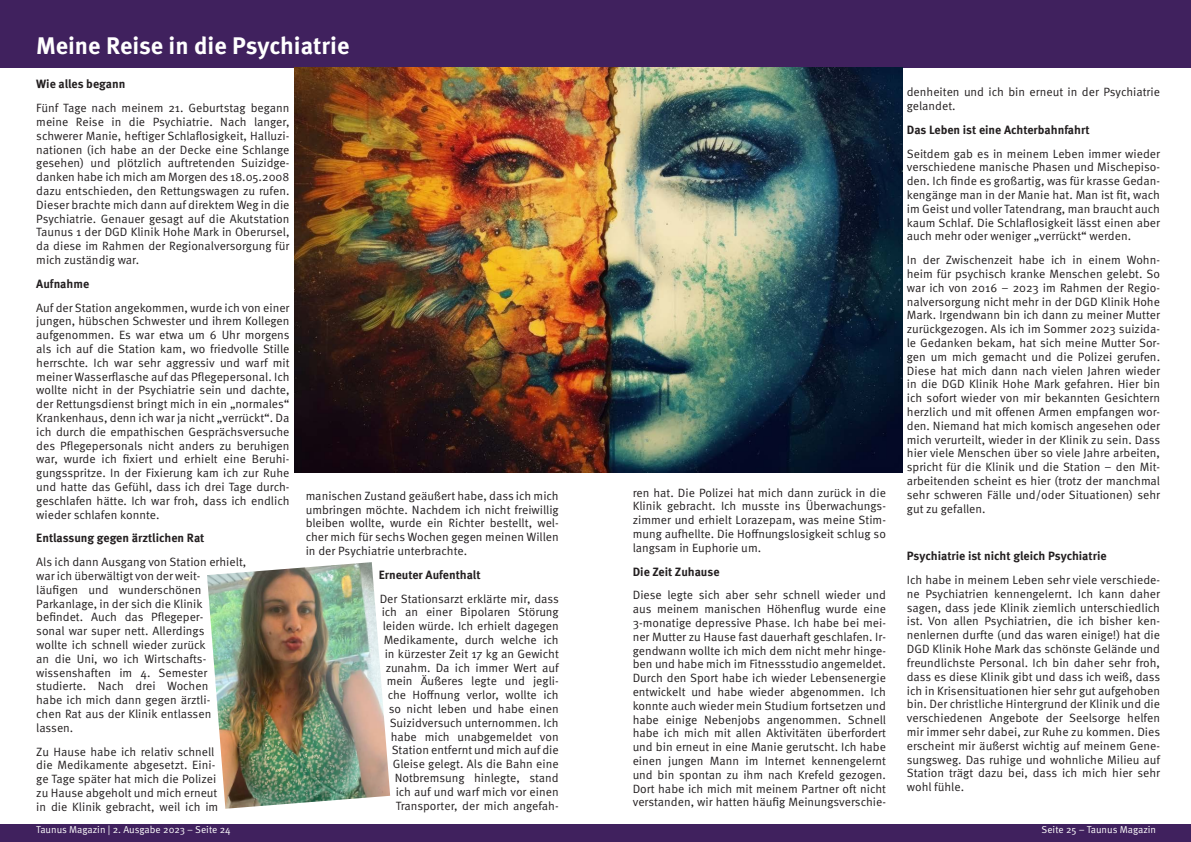
<style>
.page{position:relative;width:1191px;height:842px;background:#fff}
.page>*{position:absolute;margin:0;border:0;box-sizing:border-box;transform-origin:0 0}
.t1{font:700 24px "Meta Pro";color:#fff}
.t2{font:12px/13.8px "Meta Pro";color:#231f20;text-align:justify}
.t3{font:700 12px "Meta Pro";color:#231f20}
.t4{font:10px "Meta Pro";color:#fff}
</style>
<div class="page">
<div style="left:0;top:824px;width:1191px;height:18px;background:#40215e"></div>
<div style="left:0;top:0;width:1191px;height:68px;background:#40215e"></div>
<img style="left:295px;top:68px;width:607px;height:405px">
<img style="left:207px;top:562px;width:183px;height:247px">
<p class="t1" style="left:36px;top:31px;width:315px">Meine Reise in die Psychiatrie</p>
<p class="t3" style="left:36px;top:77px;width:91px">Wie alles begann</p>
<p class="t2" style="left:36px;top:101px;width:255px">Fünf Tage nach meinem 21. Geburtstag begann meine Reise in die Psychiatrie. Nach langer, schwerer Manie, heftiger Schlaflosigkeit, Halluzi&shy;nationen (ich habe an der Decke eine Schlange gesehen) und plötzlich auftretenden Suizidge&shy;danken habe ich mich am Morgen des 18.05.2008 dazu entschieden, den Rettungswagen zu rufen.<br>Dieser brachte mich dann auf direktem Weg in die Psychiatrie. Genauer gesagt auf die Akutstation Taunus 1 der DGD Klinik Hohe Mark in Oberursel, da diese im Rahmen der Regionalversorgung für mich zuständig war.</p>
<p class="t3" style="left:36px;top:276px;width:54px">Aufnahme</p>
<p class="t2" style="left:36px;top:301px;width:255px">Auf der Station angekommen, wurde ich von einer jungen, hübschen Schwester und ihrem Kollegen aufgenommen. Es war etwa um 6 Uhr morgens als ich auf die Station kam, wo friedvolle Stille herrschte. Ich war sehr aggressiv und warf mit meiner Wasserflasche auf das Pflegepersonal. Ich wollte nicht in der Psychiatrie sein und dachte, der Rettungsdienst bringt mich in ein „normales“ Krankenhaus, denn ich war ja nicht „verrückt“. Da ich durch die empathischen Gesprächsversuche des Pflegepersonals nicht anders zu beruhigen war, wurde ich fixiert und erhielt eine Beruhi&shy;gungsspritze. In der Fixierung kam ich zur Ruhe und hatte das Gefühl, dass ich drei Tage durch&shy;geschlafen hätte. Ich war froh, dass ich endlich wieder schlafen konnte.</p>
<p class="t3" style="left:36px;top:531px;width:170px">Entlassung gegen ärztlichen Rat</p>
<p class="t2" style="left:36px;top:555px;width:211px;text-align:left">Als ich dann Ausgang von Station erhielt, war ich überwältigt von der weit-<br>läufigen und wunderschönen<br>Parkanlage, in der sich die Klinik befindet. Auch das Pflegeper-<br>sonal war super nett. Allerdings<br>wollte ich schnell wieder zurück<br>an die Uni, wo ich Wirtschafts&shy;wissenshaften im 4. Semester studierte. Nach drei Wochen<br>habe ich mich dann gegen ärztli-<br>chen Rat aus der Klinik entlassen lassen.</p>
<p class="t2" style="left:36px;top:745px;width:184px;text-align:left">Zu Hause habe ich relativ schnell die Medikamente abgesetzt. Eini&shy;ge Tage später hat mich die Polizei zu Hause abgeholt und mich erneut in die Klinik gebracht, weil ich im</p>
<p class="t2" style="left:306px;top:489px;width:255px">manischen Zustand geäußert habe, dass ich mich umbringen möchte. Nachdem ich nicht freiwillig bleiben wollte, wurde ein Richter bestellt, wel&shy;cher mich für sechs Wochen gegen meinen Willen in der Psychiatrie unterbrachte.</p>
<p class="t3" style="left:379px;top:567px;width:103px">Erneuter Aufenthalt</p>
<p class="t2" style="left:380px;top:592px;width:181px;text-align:right">Der Stationsarzt erklärte mir, dass ich an einer Bipolaren Störung leiden würde. Ich erhielt dagegen<br>Medikamente, durch welche ich in kürzester Zeit 17 kg an Gewicht zunahm. Da ich immer Wert auf mein Äußeres legte und jegli&shy;che Hoffnung verlor, wollte ich so nicht leben und habe einen<br>Suizidversuch unternommen. Ich habe mich unabgemeldet von<br>Station entfernt und mich auf die<br>Gleise gelegt. Als die Bahn eine<br>Notbremsung hinlegte, stand ich auf und warf mich vor einen<br>Transporter, der mich angefah-</p>
<p class="t2" style="left:633px;top:486px;width:255px">ren hat. Die Polizei hat mich dann zurück in die Klinik gebracht. Ich musste ins Überwachungs&shy;zimmer und erhielt Lorazepam, was meine Stim&shy;mung aufhellte. Die Hoffnungslosigkeit schlug so langsam in Euphorie um.</p>
<p class="t3" style="left:633px;top:564px;width:88px">Die Zeit Zuhause</p>
<p class="t2" style="left:632px;top:588px;width:255px">Diese legte sich aber sehr schnell wieder und aus meinem manischen Höhenflug wurde eine 3-monatige depressive Phase. Ich habe bei mei&shy;ner Mutter zu Hause fast dauerhaft geschlafen. Ir&shy;gendwann wollte ich mich dem nicht mehr hinge&shy;ben und habe mich im Fitnessstudio angemeldet.<br>Durch den Sport habe ich wieder Lebensenergie entwickelt und habe wieder abgenommen. Ich konnte auch wieder mein Studium fortsetzen und habe einige Nebenjobs angenommen. Schnell habe ich mich mit allen Aktivitäten überfordert und bin erneut in eine Manie gerutscht. Ich habe einen jungen Mann im Internet kennengelernt und bin spontan zu ihm nach Krefeld gezogen.<br>Dort habe ich mich mit meinem Partner oft nicht verstanden, wir hatten häufig Meinungsverschie-</p>
<p class="t2" style="left:906px;top:85px;width:255px">denheiten und ich bin erneut in der Psychiatrie gelandet.</p>
<p class="t3" style="left:906px;top:122px;width:184px">Das Leben ist eine Achterbahnfahrt</p>
<p class="t2" style="left:906px;top:147px;width:255px">Seitdem gab es in meinem Leben immer wieder verschiedene manische Phasen und Mischepiso&shy;den. Ich finde es großartig, was für krasse Gedan&shy;kengänge man in der Manie hat. Man ist fit, wach im Geist und voller Tatendrang, man braucht auch kaum Schlaf. Die Schlaflosigkeit lässt einen aber auch mehr oder weniger „verrückt“ werden.</p>
<p class="t2" style="left:906px;top:253px;width:255px">In der Zwischenzeit habe ich in einem Wohn&shy;heim für psychisch kranke Menschen gelebt. So war ich von 2016 – 2023 im Rahmen der Regio&shy;nalversorgung nicht mehr in der DGD Klinik Hohe Mark. Irgendwann bin ich dann zu meiner Mutter zurückgezogen. Als ich im Sommer 2023 suizida&shy;le Gedanken bekam, hat sich meine Mutter Sor&shy;gen um mich gemacht und die Polizei gerufen.<br>Diese hat mich dann nach vielen Jahren wieder in die DGD Klinik Hohe Mark gefahren. Hier bin ich sofort wieder von mir bekannten Gesichtern herzlich und mit offenen Armen empfangen wor&shy;den. Niemand hat mich komisch angesehen oder mich verurteilt, wieder in der Klinik zu sein. Dass hier viele Menschen über so viele Jahre arbeiten, spricht für die Klinik und die Station – den Mit&shy;arbeitenden scheint es hier (trotz der manchmal sehr schweren Fälle und/oder Situationen) sehr gut zu gefallen.</p>
<p class="t3" style="left:907px;top:548px;width:201px">Psychiatrie ist nicht gleich Psychiatrie</p>
<p class="t2" style="left:907px;top:573px;width:255px">Ich habe in meinem Leben sehr viele verschiede&shy;ne Psychiatrien kennengelernt. Ich kann daher sagen, dass jede Klinik ziemlich unterschiedlich ist. Von allen Psychiatrien, die ich bisher ken&shy;nenlernen durfte (und das waren einige!) hat die DGD Klinik Hohe Mark das schönste Gelände und freundlichste Personal. Ich bin daher sehr froh, dass es diese Klinik gibt und dass ich weiß, dass ich in Krisensituationen hier sehr gut aufgehoben bin. Der christliche Hintergrund der Klinik und die verschiedenen Angebote der Seelsorge helfen mir immer sehr dabei, zur Ruhe zu kommen. Dies erscheint mir äußerst wichtig auf meinem Gene&shy;sungsweg. Das ruhige und wohnliche Milieu auf Station trägt dazu bei, dass ich mich hier sehr wohl fühle.</p>
<p class="t4" style="left:36px;top:824px;width:196px">Taunus Magazin | 2. Ausgabe 2023 – Seite 24</p>
<p class="t4" style="left:1041px;top:824px;width:116px">Seite 25 – Taunus Magazin</p>
</div>
